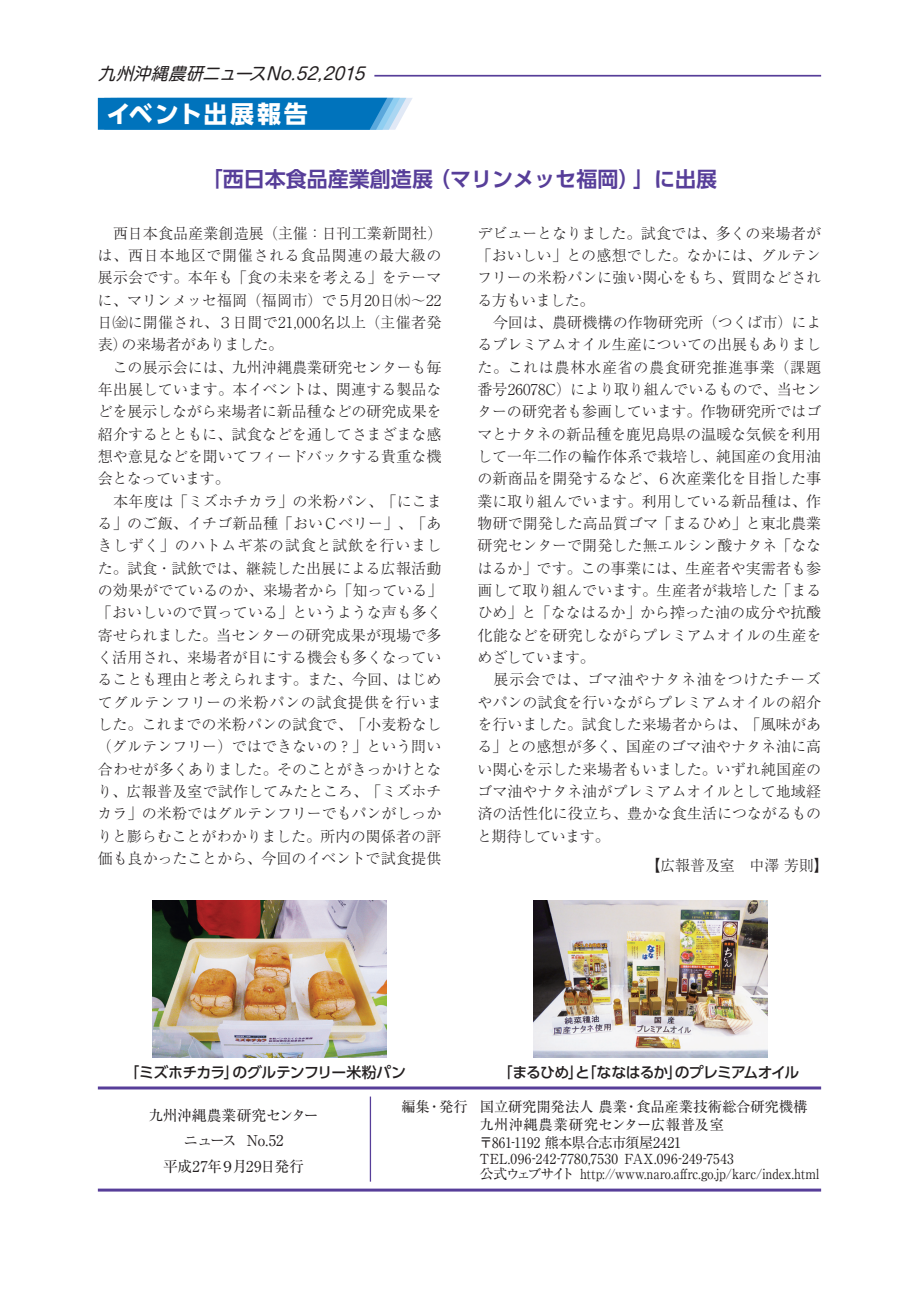
<style>
.page{position:relative;width:919px;height:1289px;background:#fff}
.page>*{position:absolute;margin:0;border:0;box-sizing:border-box;transform-origin:0 0}
.t1{font:700 24px "UD Shin Go Pro";letter-spacing:.075em;color:#fff}
.t2{font:700 21px "UD Shin Go Pro De";color:#573e99}
.t3{font:italic 16.95px "Shin M Go Pr 6 N";color:#231f20}
.t4{font:300 15px/22.4px "Ryumin Pr 6";color:#231f20}
.t5{font:500 14.85px "UD Shin Go Pro";letter-spacing:-.05em;color:#231f20}
.t6{font:14.85px/25.5px "Ryumin Pr 6";letter-spacing:-.03em;color:#231f20;text-align:center}
.t7{font:14.4px/18px "Ryumin Pr 6";letter-spacing:-.005em;color:#231f20}
.t8{font:13.8px/14.9px "Ryumin Pr 6";letter-spacing:.01em;color:#231f20;scale:.96 1}
</style>
<div class="page">
<hr style="left:374px;top:75px;width:447px;height:2px;background:#573e99">
<hr style="left:98px;top:1086px;width:723px;height:3px;background:#573e99">
<hr style="left:98px;top:1188px;width:723px;height:3px;background:#573e99">
<hr style="left:370px;top:1096px;width:1px;height:85px;background:#573e99">
<svg style="left:98px;top:98px;width:314px;height:32px;background:#137ec1"></svg>
<img style="left:153px;top:900px;width:233px;height:157px">
<img style="left:534px;top:900px;width:233px;height:157px">
<p class="t3" style="left:98px;top:60px;width:274px">九州沖縄農研ニュースNo.52,2015</p>
<h1 class="t1" style="left:106px;top:94px;width:203px">イベント出展報告</h1>
<h2 class="t2" style="left:202px;top:162px;width:516px">「西日本食品産業創造展（マリンメッセ福岡）」に出展</h2>
<p class="t4" style="left:97px;top:221px;width:347px">　西日本食品産業創造展（主催：日刊工業新聞社）は、西日本地区で開催される食品関連の最大級の展示会です。本年も「食の未来を考える」をテーマに、マリンメッセ福岡（福岡市）で５月20日㈬〜22日㈮に開催され、３日間で21,000名以上（主催者発表）の来場者がありました。<br>　この展示会には、九州沖縄農業研究センターも毎年出展しています。本イベントは、関連する製品などを展示しながら来場者に新品種などの研究成果を紹介するとともに、試食などを通してさまざまな感想や意見などを聞いてフィードバックする貴重な機会となっています。<br>　本年度は「ミズホチカラ」の米粉パン、「にこまる」のご飯、イチゴ新品種「おいＣベリー」、「あきしずく」のハトムギ茶の試食と試飲を行いました。試食・試飲では、継続した出展による広報活動の効果がでているのか、来場者から「知っている」「おいしいので買っている」というような声も多く寄せられました。当センターの研究成果が現場で多く活用され、来場者が目にする機会も多くなっていることも理由と考えられます。また、今回、はじめてグルテンフリーの米粉パンの試食提供を行いました。これまでの米粉パンの試食で、「小麦粉なし（グルテンフリー）ではできないの？」という問い合わせが多くありました。そのことがきっかけとなり、広報普及室で試作してみたところ、「ミズホチカラ」の米粉ではグルテンフリーでもパンがしっかりと膨らむことがわかりました。所内の関係者の評価も良かったことから、今回のイベントで試食提供</p>
<p class="t4" style="left:476px;top:221px;width:346px">デビューとなりました。試食では、多くの来場者が「おいしい」との感想でした。なかには、グルテンフリーの米粉パンに強い関心をもち、質問などされる方もいました。<br>　今回は、農研機構の作物研究所（つくば市）によるプレミアムオイル生産についての出展もありました。これは農林水産省の農食研究推進事業（課題番号26078C）により取り組んでいるもので、当センターの研究者も参画しています。作物研究所ではゴマとナタネの新品種を鹿児島県の温暖な気候を利用して一年二作の輪作体系で栽培し、純国産の食用油の新商品を開発するなど、６次産業化を目指した事業に取り組んでいます。利用している新品種は、作物研で開発した高品質ゴマ「まるひめ」と東北農業研究センターで開発した無エルシン酸ナタネ「ななはるか」です。この事業には、生産者や実需者も参画して取り組んでいます。生産者が栽培した「まるひめ」と「ななはるか」から搾った油の成分や抗酸化能などを研究しながらプレミアムオイルの生産をめざしています。<br>　展示会では、ゴマ油やナタネ油をつけたチーズやパンの試食を行いながらプレミアムオイルの紹介を行いました。試食した来場者からは、「風味がある」との感想が多く、国産のゴマ油やナタネ油に高い関心を示した来場者もいました。いずれ純国産のゴマ油やナタネ油がプレミアムオイルとして地域経済の活性化に役立ち、豊かな食生活につながるものと期待しています。</p>
<p class="t4" style="left:645px;top:853px;width:185px">【広報普及室　中澤 芳則】</p>
<p class="t5" style="left:124px;top:1060px;width:283px">「ミズホチカラ」のグルテンフリー米粉パン</p>
<p class="t5" style="left:497px;top:1060px;width:303px">「まるひめ」と「ななはるか」のプレミアムオイル</p>
<p class="t6" style="left:148px;top:1101px;width:172px">九州沖縄農業研究センターニュース No.52<br>平成27年９月29日発行</p>
<p class="t7" style="left:479px;top:1096px;width:330px;text-indent:-78px">編集・発行　国立研究開発法人農業・食品産業技術総合研究機構九州沖縄農業研究センター広報普及室<br>〒861-1192 熊本県合志市須屋2421</p>
<p class="t8" style="left:479px;top:1150px;width:355px">TEL.096-242-7780,7530 FAX.096-249-7543<br>公式ウェブサイト http://www.naro.affrc.go.jp/karc/index.html</p>
</div>
